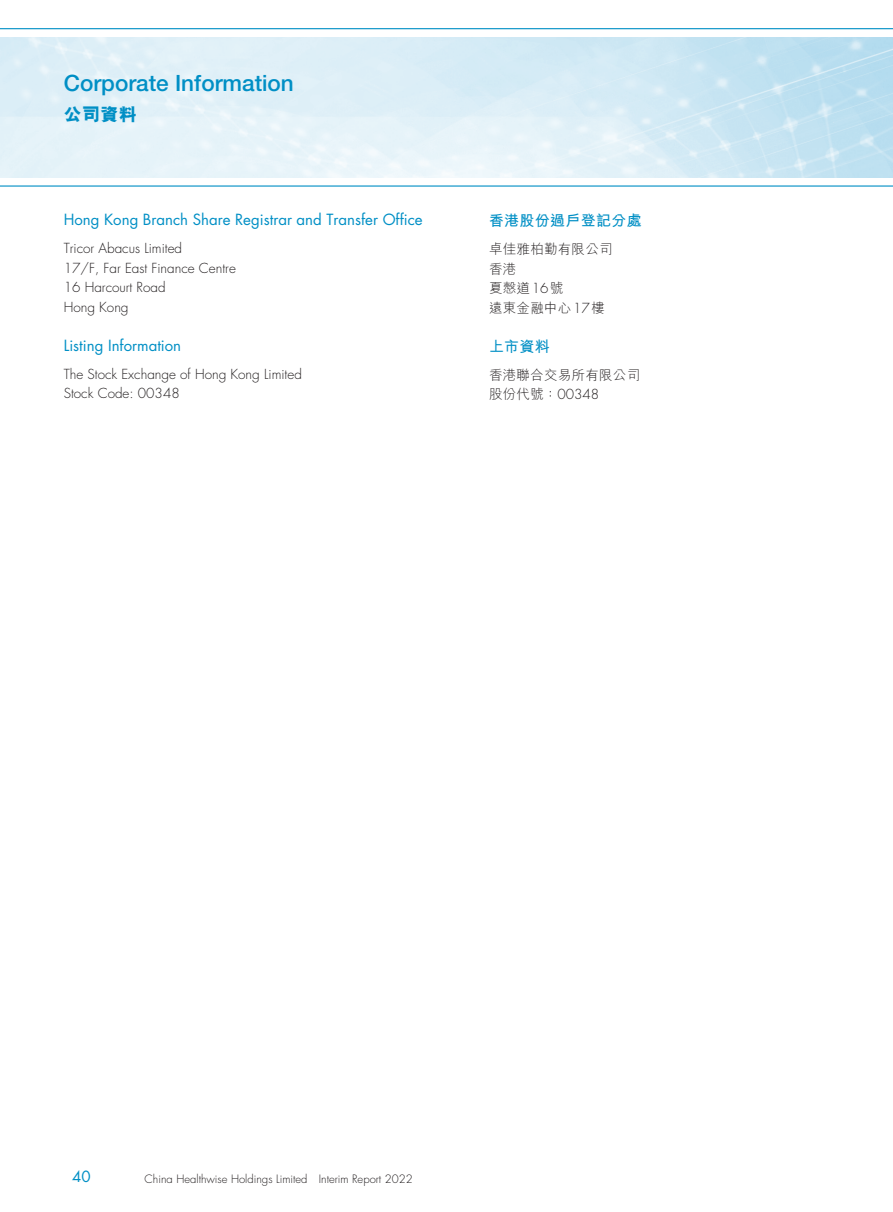
<style>
.page{position:relative;width:893px;height:1212px;background:#fff}
.page>*{position:absolute;margin:0;border:0;box-sizing:border-box;transform-origin:0 0}
.t1{font:500 22.5px "Helvetica Neue LT Std";color:#008fc5}
.t2{font:800 18px "M Hei HK";color:#008fc5}
._02_H2_E{font:15px "Futura Std";color:#008fc5}
._002_H2_C{font:700 15px "M Hei HK";letter-spacing:.02em;color:#008fc5}
._00_txt_E{font:300 13.5px "Futura Std";color:#231f20}
._000_txt_C{font:300 13.5px "M Hei HK";letter-spacing:.02em;color:#231f20}
.t3{font:300 11.25px "Futura Std";color:#231f20}
.s1{font-family:"Futura Std"}
</style>
<div class="page">
<hr style="left:0;top:28px;width:893px;height:1px;background:#008fc5">
<hr style="left:0;top:185px;width:893px;height:2px;background:#008fc5">
<h1 class="t1" style="left:64px;top:70px;width:232px">Corporate Information</h1>
<h2 class="t2" style="left:64px;top:106px;width:75px">公司資料</h2>
<p class="_02_H2_E" style="left:64px;top:210px;width:360px">Hong Kong Branch Share Registrar and Transfer Office</p>
<p class="_00_txt_E" style="left:64px;top:240px;width:120px">Tricor Abacus Limited</p>
<p class="_00_txt_E" style="left:64px;top:259px;width:174px">17/F, Far East Finance Centre</p>
<p class="_00_txt_E" style="left:64px;top:279px;width:103px">16 Harcourt Road</p>
<p class="_00_txt_E" style="left:64px;top:298px;width:66px">Hong Kong</p>
<p class="_02_H2_E" style="left:64px;top:335px;width:119px">Listing Information</p>
<p class="_00_txt_E" style="left:64px;top:365px;width:240px">The Stock Exchange of Hong Kong Limited</p>
<p class="_00_txt_E" style="left:64px;top:385px;width:117px">Stock Code: 00348</p>
<p class="_002_H2_C" style="left:489px;top:210px;width:154px">香港股份過戶登記分處</p>
<p class="_000_txt_C" style="left:489px;top:242px;width:125px">卓佳雅柏勤有限公司</p>
<p class="_000_txt_C" style="left:489px;top:262px;width:29px">香港</p>
<p class="_000_txt_C" style="left:489px;top:281px;width:76px">夏愨道<span class="s1">16</span>號</p>
<p class="_000_txt_C" style="left:489px;top:301px;width:117px">遠東金融中心<span class="s1">17</span>樓</p>
<p class="_002_H2_C" style="left:489px;top:335px;width:62px">上市資料</p>
<p class="_000_txt_C" style="left:489px;top:368px;width:153px">香港聯合交易所有限公司</p>
<p class="_000_txt_C" style="left:489px;top:387px;width:112px">股份代號：<span class="s1">00348</span></p>
<p class="_02_H2_E" style="left:72px;top:1167px;width:20px">40</p>
<p class="t3" style="left:145px;top:1172px;width:270px">China Healthwise Holdings Limited Interim Report 2022</p>
</div>
